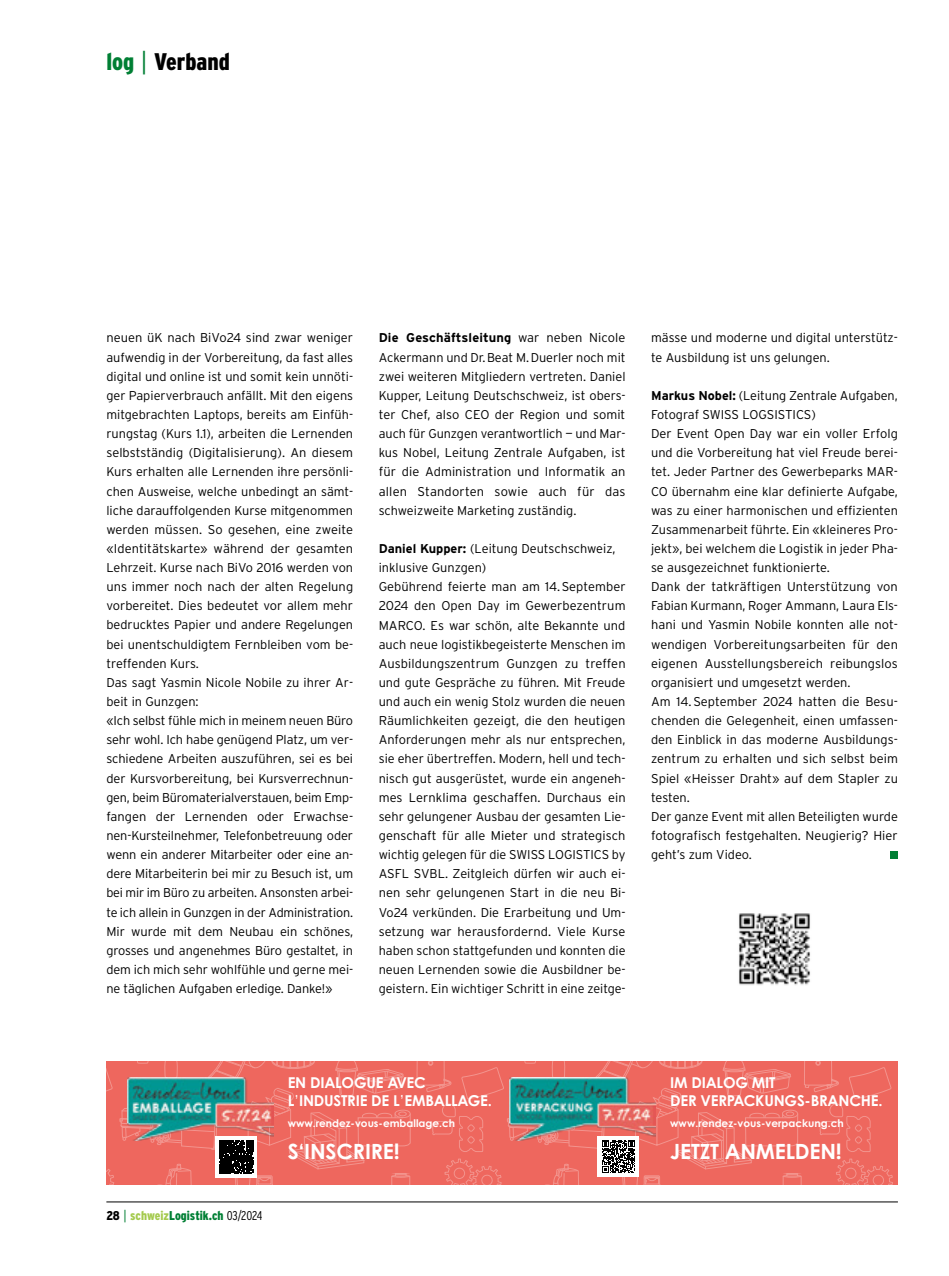
<style>
.page{position:relative;width:949px;height:1276px;background:#fff}
.page>*{position:absolute;margin:0;border:0;box-sizing:border-box;transform-origin:0 0}
.t1{font:900 24px "Interstate Condensed";color:#000}
.t2{font:700 21px "Century Gothic Pro";letter-spacing:-.01em;color:#fff}
.t3{font:700 15px/18px "Century Gothic Pro";letter-spacing:-.015em;color:#fff}
.t4{font:300 12.75px/19.2px "Interstate";color:#000}
.t5{font:900 12.75px "Interstate Condensed";color:#007f34}
.t6{font:700 10.5px "Century Gothic Pro";color:#fff}
.s1{color:#007f34}
.s2{font-family:"Interstate";font-weight:300;color:#007f34}
.s3{font-weight:700}
.s4{color:#000}
.s5{font-family:"Interstate";font-weight:300}
.s6{color:#a4ca4d}
.s7{font-weight:300;color:#000}
.s8{font-weight:400}
</style>
<div class="page">
<hr style="left:106px;top:1201px;width:791px;height:1px;background:#000">
<div style="left:890px;top:852px;width:7px;height:7px;background:#007f34"></div>
<img style="left:739px;top:913px;width:71px;height:72px">
<svg style="left:416px;top:1061px;width:482px;height:124px;background:#d97068"></svg>
<svg style="left:106px;top:1061px;width:304px;height:124px;background:#cb726a"></svg>
<h1 class="t1" style="left:106px;top:48px;width:125px"><span class="s1">log</span> <span class="s2">|</span> Verband</h1>
<p class="t4" style="left:106px;top:328px;width:248px">neuen üK nach BiVo24 sind zwar weniger aufwendig in der Vorbereitung, da fast alles digital und online ist und somit kein unnöti&shy;ger Papierverbrauch anfällt. Mit den eigens mitgebrachten Laptops, bereits am Einfüh&shy;rungstag (Kurs 1.1), arbeiten die Lernenden selbstständig (Digitalisierung). An diesem Kurs erhalten alle Lernenden ihre persönli&shy;chen Ausweise, welche unbedingt an sämt&shy;liche darauffolgenden Kurse mitgenommen werden müssen. So gesehen, eine zweite «Identitätskarte» während der gesamten Lehrzeit. Kurse nach BiVo 2016 werden von uns immer noch nach der alten Regelung vorbereitet. Dies bedeutet vor allem mehr bedrucktes Papier und andere Regelungen bei unentschuldigtem Fernbleiben vom be&shy;treffenden Kurs.<br>Das sagt Yasmin Nicole Nobile zu ihrer Ar&shy;beit in Gunzgen:<br>«Ich selbst fühle mich in meinem neuen Büro sehr wohl. Ich habe genügend Platz, um ver&shy;schiedene Arbeiten auszuführen, sei es bei der Kursvorbereitung, bei Kursverrechnun&shy;gen, beim Büromaterialverstauen, beim Emp&shy;fangen der Lernenden oder Erwachse&shy;nen-Kursteilnehmer, Telefonbetreuung oder wenn ein anderer Mitarbeiter oder eine an&shy;dere Mitarbeiterin bei mir zu Besuch ist, um bei mir im Büro zu arbeiten. Ansonsten arbei&shy;te ich allein in Gunzgen in der Administration.<br>Mir wurde mit dem Neubau ein schönes, grosses und angenehmes Büro gestaltet, in dem ich mich sehr wohlfühle und gerne mei&shy;ne täglichen Aufgaben erledige. Danke!»</p>
<p class="t4" style="left:378px;top:328px;width:248px;text-align:justify"><span class="s3">Die Geschäftsleitung</span> war neben Nicole Ackermann und Dr.Beat M.Duerler noch mit zwei weiteren Mitgliedern vertreten. Daniel Kupper, Leitung Deutschschweiz, ist obers&shy;ter Chef, also CEO der Region und somit auch für Gunzgen verantwortlich — und Mar&shy;kus Nobel, Leitung Zentrale Aufgaben, ist für die Administration und Informatik an allen Standorten sowie auch für das schweizweite Marketing zuständig.</p>
<p class="t4" style="left:378px;top:539px;width:248px"><span class="s3">Daniel Kupper:</span> (Leitung Deutschschweiz, inklusive Gunzgen)<br>Gebührend feierte man am 14.September 2024 den Open Day im Gewerbezentrum MARCO. Es war schön, alte Bekannte und auch neue logistikbegeisterte Menschen im Ausbildungszentrum Gunzgen zu treffen und gute Gespräche zu führen. Mit Freude und auch ein wenig Stolz wurden die neuen Räumlichkeiten gezeigt, die den heutigen Anforderungen mehr als nur entsprechen, sie eher übertreffen. Modern, hell und tech&shy;nisch gut ausgerüstet, wurde ein angeneh&shy;mes Lernklima geschaffen. Durchaus ein sehr gelungener Ausbau der gesamten Lie&shy;genschaft für alle Mieter und strategisch wichtig gelegen für die SWISS LOGISTICS by ASFL SVBL. Zeitgleich dürfen wir auch ei&shy;nen sehr gelungenen Start in die neu Bi-Vo24 verkünden. Die Erarbeitung und Um&shy;setzung war herausfordernd. Viele Kurse haben schon stattgefunden und konnten die neuen Lernenden sowie die Ausbildner be&shy;geistern. Ein wichtiger Schritt in eine zeitge-</p>
<p class="t4" style="left:651px;top:328px;width:248px">mässe und moderne und digital unterstütz&shy;te Ausbildung ist uns gelungen.</p>
<p class="t4" style="left:651px;top:385px;width:248px"><span class="s3">Markus Nobel:</span> (Leitung Zentrale Aufgaben, Fotograf SWISS LOGSISTICS)<br>Der Event Open Day war ein voller Erfolg und die Vorbereitung hat viel Freude berei&shy;tet. Jeder Partner des Gewerbeparks MAR-CO übernahm eine klar definierte Aufgabe, was zu einer harmonischen und effizienten Zusammenarbeit führte. Ein «kleineres Pro&shy;jekt», bei welchem die Logistik in jeder Pha&shy;se ausgezeichnet funktionierte.<br>Dank der tatkräftigen Unterstützung von Fabian Kurmann, Roger Ammann, Laura Els&shy;hani und Yasmin Nobile konnten alle not&shy;wendigen Vorbereitungsarbeiten für den eigenen Ausstellungsbereich reibungslos organisiert und umgesetzt werden.<br>Am 14.September 2024 hatten die Besu&shy;chenden die Gelegenheit, einen umfassen&shy;den Einblick in das moderne Ausbildungs&shy;zentrum zu erhalten und sich selbst beim Spiel «Heisser Draht» auf dem Stapler zu testen.<br>Der ganze Event mit allen Beteiligten wurde fotografisch festgehalten. Neugierig? Hier geht’s zum Video.</p>
<p class="t5" style="left:106px;top:1208px;width:157px"><span class="s4">28</span> <span class="s5">|</span> <span class="s6">schweiz</span>Logistik.ch <span class="s7">03/2024</span></p>
<p class="t3" style="left:287px;top:1073px;width:206px">EN DIALOGUE AVEC<br>L<span class="s8">’</span>INDUSTRIE DE L<span class="s8">’</span>EMBALLAGE.</p>
<p class="t6" style="left:287px;top:1116px;width:169px">www.rendez-vous-emballage.ch</p>
<h2 class="t2" style="left:287px;top:1138px;width:113px">S‘INSCRIRE!</h2>
<p class="t3" style="left:670px;top:1073px;width:214px">IM DIALOG MIT<br>DER VERPACKUNGS-BRANCHE.</p>
<p class="t6" style="left:670px;top:1116px;width:175px">www.rendez-vous-verpackung.ch</p>
<h2 class="t2" style="left:670px;top:1138px;width:173px">JETZT ANMELDEN!</h2>
</div>
